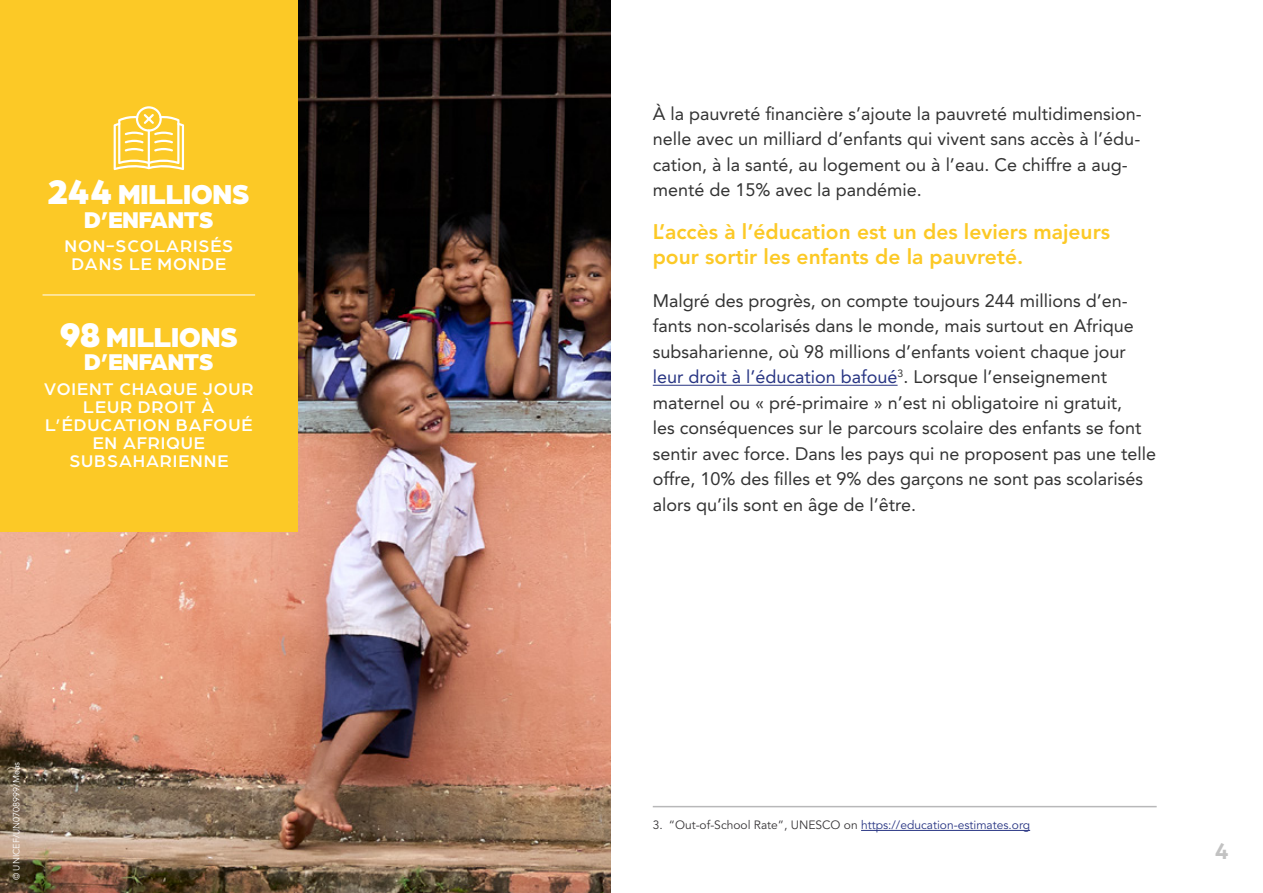
<style>
.page{position:relative;width:1263px;height:893px;background:#fff}
.page>*{position:absolute;margin:0;border:0;box-sizing:border-box;transform-origin:0 0}
.t1{font:900 29.1px "Arboria";letter-spacing:-.025em;color:#fff}
.t2{font:900 24.3px "Arboria";letter-spacing:-.025em;color:#fff}
.t3{font:700 24px "Arboria";color:#c2c2c2}
.t4{font:800 21px/25.5px "Avenir LT Std";color:#fcc926}
.t5{font:18px/25.5px "Avenir LT Std";color:#333}
.t6{font:500 18px/18px "Arboria";letter-spacing:.05em;color:#fff;text-align:center}
.t7{font:12px "Avenir LT Std";color:#283583}
.t8{font:9px "Avenir LT Std";color:#fff}
.s1{font-size:36.45px}
.s2{color:#283583}
.s3{color:#383638}
</style>
<div class="page">
<img style="left:0;top:0;width:610px;height:893px">
<div style="left:0;top:0;width:298px;height:531px;background:#fcc926"></div>
<hr style="left:653px;top:385px;width:244px;height:1px;background:#283583">
<hr style="left:861px;top:830px;width:169px;height:1px;background:#283583">
<hr style="left:653px;top:806px;width:504px;height:1px;background:#b8b8b9">
<hr style="left:43px;top:295px;width:212px;height:1px;background:#fff">
<svg style="left:114px;top:106px;width:70px;height:64px"></svg>
<h1 class="t1" style="left:48px;top:174px;width:204px"><span class="s1">244</span> MILLIONS</h1>
<h2 class="t2" style="left:84px;top:202px;width:131px">D’ENFANTS</h2>
<p class="t6" style="left:64px;top:236px;width:170px">NON-SCOLARISÉS<br>DANS LE MONDE</p>
<h1 class="t1" style="left:59px;top:316px;width:180px"><span class="s1">98</span> MILLIONS</h1>
<h2 class="t2" style="left:84px;top:344px;width:131px">D’ENFANTS</h2>
<p class="t6" style="left:44px;top:379px;width:211px">VOIENT CHAQUE JOUR<br>LEUR DROIT À<br>L’ÉDUCATION BAFOUÉ<br>EN AFRIQUE<br>SUBSAHARIENNE</p>
<p class="t8" style="left:11px;top:880px;width:120px;rotate:-90deg">© UNICEF/UN0708999/Meas</p>
<p class="t5" style="left:653px;top:101px;width:490px">À la pauvreté financière s’ajoute la pauvreté multidimension&shy;nelle avec un milliard d’enfants qui vivent sans accès à l’édu&shy;cation, à la santé, au logement ou à l’eau. Ce chiffre a aug&shy;menté de 15% avec la pandémie.</p>
<p class="t4" style="left:653px;top:219px;width:459px">L’accès à l’éducation est un des leviers majeurs pour sortir les enfants de la pauvreté.</p>
<p class="t5" style="left:653px;top:288px;width:505px">Malgré des progrès, on compte toujours 244 millions d’en&shy;fants non-scolarisés dans le monde, mais surtout en Afrique subsaharienne, où 98 millions d’enfants voient chaque jour <span class="s2">leur droit à l’éducation bafoué</span><sup>3</sup>. Lorsque l’enseignement maternel ou « pré-primaire » n’est ni obligatoire ni gratuit,<br>les conséquences sur le parcours scolaire des enfants se font sentir avec force. Dans les pays qui ne proposent pas une telle offre, 10% des filles et 9% des garçons ne sont pas scolarisés alors qu’ils sont en âge de l’être.</p>
<p class="t7" style="left:653px;top:818px;width:379px"><span class="s3">3. “Out-of-School Rate”, UNESCO on</span> https://education-estimates.org</p>
<h3 class="t3" style="left:1214px;top:834px;width:16px">4</h3>
</div>
